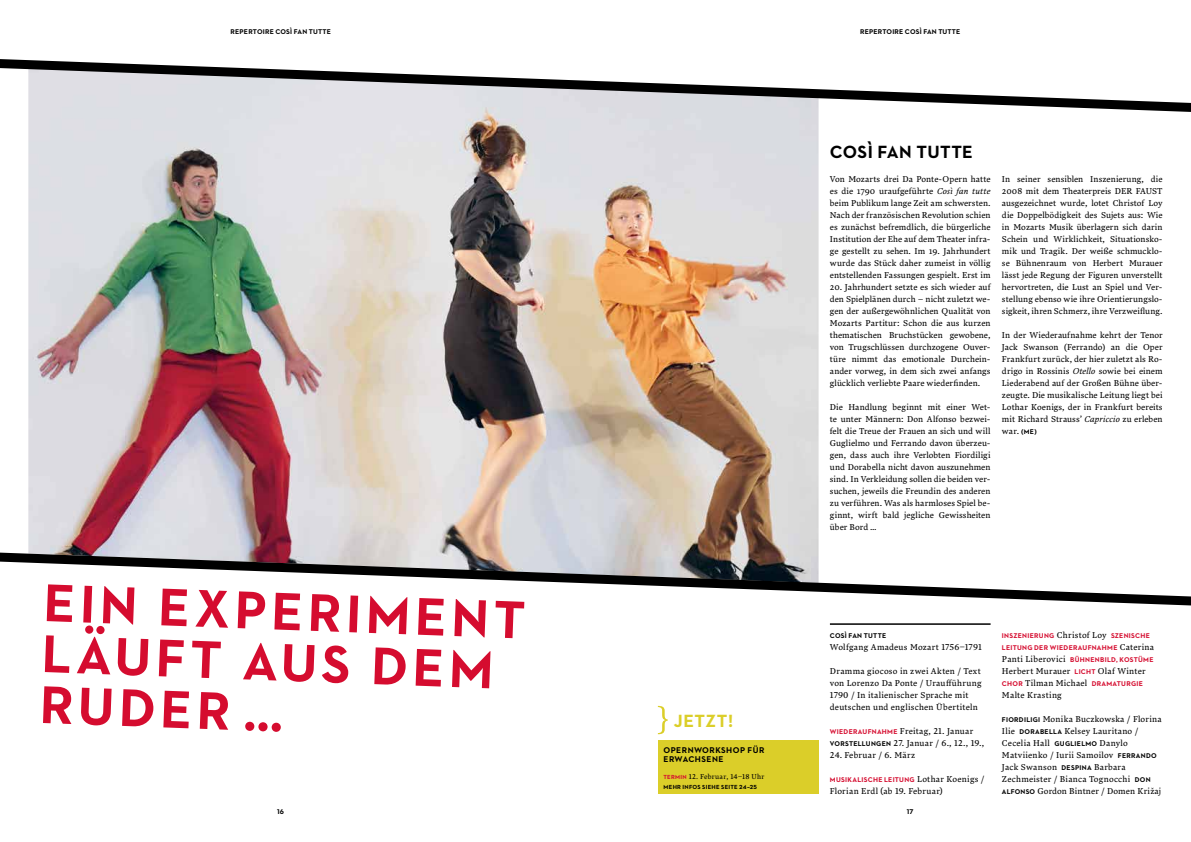
<style>
.page{position:relative;width:1191px;height:842px;background:#fff}
.page>*{position:absolute;margin:0;border:0;box-sizing:border-box;transform-origin:0 0}
.t1{font:700 54px/50.9px "Neutraface 2 Text";color:#d50c2f}
.t2{font:700 18px "Neutraface 2 Text";letter-spacing:.015em;color:#000}
.t3{font:700 18px "Neutraface 2 Text";letter-spacing:.03em;color:#dbce29}
.t4{font:8.5px/12px "Lava Std";letter-spacing:.015em;color:#000;text-align:justify}
.t5{font:700 8.5px/9.5px "Neutraface 2 Text";letter-spacing:.055em;color:#000}
.t6{font:700 7px/12px "Neutraface 2 Text";letter-spacing:.04em;color:#d50c2f}
.t7{font:700 7px "Neutraface 2 Text";letter-spacing:.025em;color:#000}
.t8{font:7px "Lava Std";letter-spacing:.03em;color:#000}
.t9{font:700 6px "Neutraface 2 Text";letter-spacing:.045em;color:#000}
.s1{font-style:italic}
.s2{font-family:"Neutraface 2 Text";font-weight:700;font-size:7px}
.s3{font-family:"Neutraface 2 Text";font-weight:700;font-size:6px;color:#d50c2f}
.s4{font-family:"Neutraface 2 Text";font-weight:700;font-size:7px;color:#d50c2f}
.s5{font-family:"Lava Std";font-weight:400;font-size:8.5px;color:#000}
</style>
<div class="page">
<img style="left:28px;top:118px;width:790px;height:427px">
<svg style="left:0;top:545px;width:1191px;height:61px"></svg>
<svg style="left:0;top:59px;width:1191px;height:59px"></svg>
<hr style="left:830px;top:623px;width:160px;height:2px;background:#000">
<svg style="left:658px;top:706px;width:10px;height:28px"></svg>
<div style="left:658px;top:741px;width:160px;height:53px;background:#dbce29"></div>
<p class="t7" style="left:231px;top:27px;width:102px">REPERTOIRE COSÌ FAN TUTTE</p>
<p class="t7" style="left:860px;top:27px;width:102px">REPERTOIRE COSÌ FAN TUTTE</p>
<h2 class="t2" style="left:830px;top:141px;width:145px">COSÌ FAN TUTTE</h2>
<p class="t4" style="left:830px;top:173px;width:162px">Von Mozarts drei Da Ponte-Opern hatte es die 1790 uraufgeführte <span class="s1">Così fan tutte </span>beim Publikum lange Zeit am schwersten.<br>Nach der französischen Revolution schien es zunächst befremdlich, die bürgerliche Institution der Ehe auf dem Theater infra&shy;ge gestellt zu sehen. Im 19. Jahrhundert wurde das Stück daher zumeist in völlig entstellenden Fassungen gespielt. Erst im</p>
<p class="t4" style="left:830px;top:281px;width:162px">20. Jahrhundert setzte es sich wieder auf den Spielplänen durch – nicht zuletzt we&shy;gen der außergewöhnlichen Qualität von Mozarts Partitur: Schon die aus kurzen thematischen Bruchstücken gewobene, von Trugschlüssen durchzogene Ouver&shy;türe nimmt das emotionale Durchein&shy;ander vorweg, in dem sich zwei anfangs glücklich verliebte Paare wiederfinden.</p>
<p class="t4" style="left:830px;top:401px;width:162px">Die Handlung beginnt mit einer Wet&shy;te unter Männern: Don Alfonso bezwei&shy;felt die Treue der Frauen an sich und will Guglielmo und Ferrando davon überzeu&shy;gen, dass auch ihre Verlobten Fiordiligi und Dorabella nicht davon auszunehmen sind. In Verkleidung sollen die beiden ver&shy;suchen, jeweils die Freundin des anderen zu verführen. Was als harmloses Spiel be&shy;ginnt, wirft bald jegliche Gewissheiten über Bord …</p>
<p class="t4" style="left:1002px;top:173px;width:162px">In seiner sensiblen Inszenierung, die 2008 mit dem Theaterpreis DER FAUST ausgezeichnet wurde, lotet Christof Loy die Doppelbödigkeit des Sujets aus: Wie in Mozarts Musik überlagern sich darin Schein und Wirklichkeit, Situationsko&shy;mik und Tragik. Der weiße schmucklo&shy;se Bühnenraum von Herbert Murauer lässt jede Regung der Figuren unverstellt hervortreten, die Lust an Spiel und Ver&shy;stellung ebenso wie ihre Orientierungslo&shy;sigkeit, ihren Schmerz, ihre Verzweiflung.</p>
<p class="t4" style="left:1002px;top:329px;width:162px">In der Wiederaufnahme kehrt der Tenor Jack Swanson (Ferrando) an die Oper Frankfurt zurück, der hier zuletzt als Ro&shy;drigo in Rossinis <span class="s1">Otello</span> sowie bei einem Liederabend auf der Großen Bühne über&shy;zeugte. Die musikalische Leitung liegt bei Lothar Koenigs, der in Frankfurt bereits mit Richard Strauss’ <span class="s1">Capriccio</span> zu erleben war. <span class="s2">(ME)</span></p>
<h1 class="t1" style="left:44px;top:577px;width:484px;rotate:2deg">EIN EXPERIMENT<br>LÄUFT AUS DEM<br>RUDER …</h1>
<h2 class="t3" style="left:673px;top:709px;width:61px">JETZT!</h2>
<p class="t5" style="left:663px;top:745px;width:102px">OPERNWORKSHOP FÜR<br>ERWACHSENE</p>
<p class="t8" style="left:663px;top:772px;width:102px"><span class="s3">TERMIN</span> 12. Februar, 14–18 Uhr</p>
<p class="t9" style="left:663px;top:783px;width:95px">MEHR INFOS SIEHE SEITE 24–25</p>
<p class="t7" style="left:830px;top:631px;width:58px">COSÌ FAN TUTTE</p>
<p class="t4" style="left:830px;top:641px;width:153px">Wolfgang Amadeus Mozart 1756–1791</p>
<p class="t4" style="left:830px;top:665px;width:153px;text-align:left">Dramma giocoso in zwei Akten / Text von Lorenzo Da Ponte / Uraufführung 1790 / In italienischer Sprache mit deutschen und englischen Übertiteln</p>
<p class="t4" style="left:830px;top:725px;width:156px"><span class="s4">WIEDERAUFNAHME</span> Freitag, 21. Januar<br><span class="s2">VORSTELLUNGEN</span> 27. Januar / 6., 12., 19.,</p>
<p class="t4" style="left:830px;top:749px;width:87px">24. Februar / 6. März</p>
<p class="t6" style="left:830px;top:774px;width:156px">MUSIKALISCHE LEITUNG <span class="s5">Lothar Koenigs /</span></p>
<p class="t4" style="left:830px;top:785px;width:114px">Florian Erdl (ab 19. Februar)</p>
<p class="t7" style="left:277px;top:807px;width:8px">16</p>
<p class="t7" style="left:907px;top:807px;width:8px">17</p>
<p class="t6" style="left:1002px;top:630px;width:154px">INSZENIERUNG <span class="s5">Christof Loy</span> SZENISCHE<br>LEITUNG DER WIEDERAUFNAHME <span class="s5">Caterina<br>Panti Liberovici</span> BÜHNENBILD, KOSTÜME</p>
<p class="t4" style="left:1002px;top:665px;width:145px">Herbert Murauer <span class="s4">LICHT</span> Olaf Winter</p>
<p class="t6" style="left:1002px;top:678px;width:143px">CHOR <span class="s5">Tilman Michael</span> DRAMATURGIE</p>
<p class="t4" style="left:1002px;top:689px;width:61px">Malte Krasting</p>
<p class="t4" style="left:1002px;top:713px;width:161px;text-align:left"><span class="s2">FIORDILIGI</span> Monika Buczkowska / Florina Ilie <span class="s2">DORABELLA</span> Kelsey Lauritano / Cecelia Hall <span class="s2">GUGLIELMO</span> Danylo Matviienko / Iurii Samoilov <span class="s2">FERRANDO </span>Jack Swanson <span class="s2">DESPINA</span> Barbara Zechmeister / Bianca Tognocchi <span class="s2">DON ALFONSO</span> Gordon Bintner / Domen Križaj</p>
</div>
